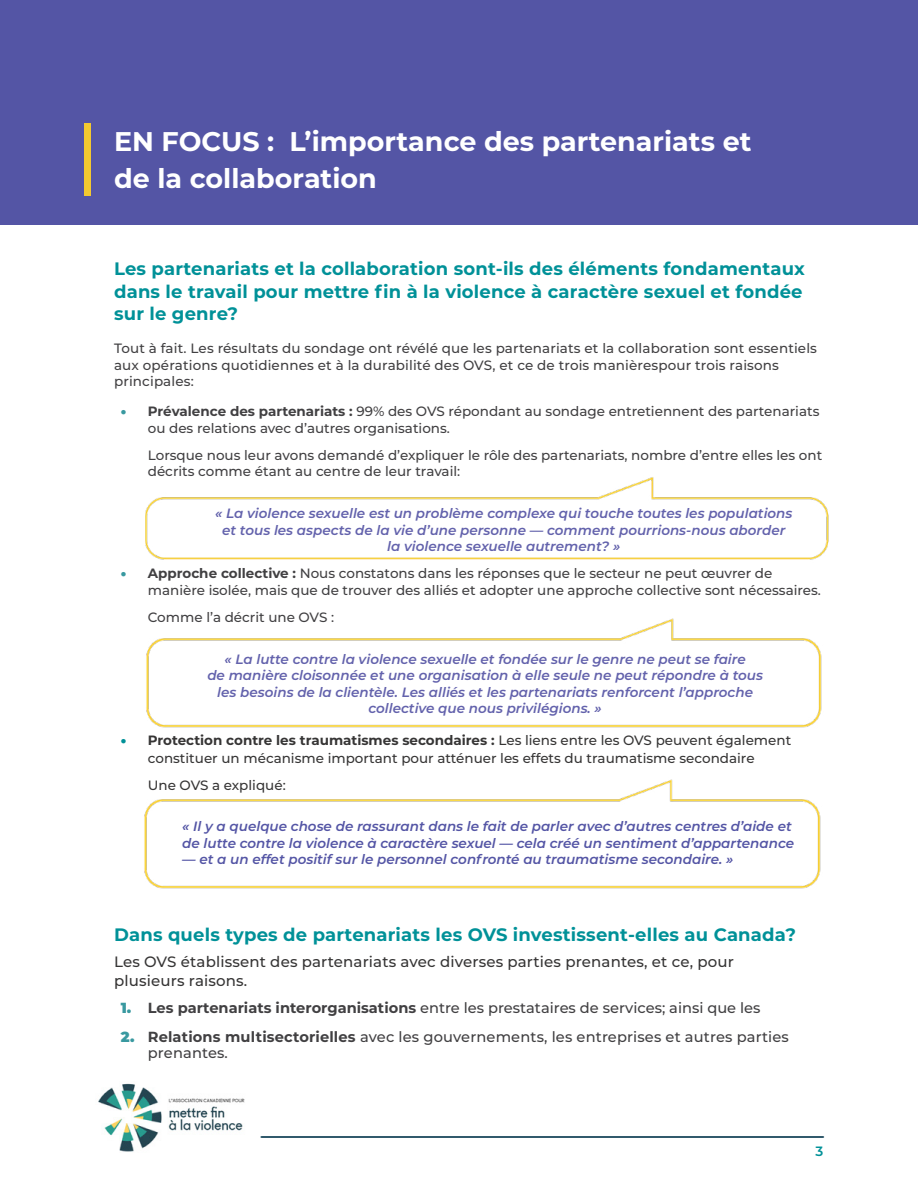
<style>
.page{position:relative;width:918px;height:1188px;background:#fff}
.page>*{position:absolute;margin:0;border:0;box-sizing:border-box;transform-origin:0 0}
.t1{font:700 27px/37.5px "Montserrat";color:#fff}
.t2{font:700 18px/22.5px "Montserrat";letter-spacing:.01em;color:#009198}
.t3{font:500 15px/19.5px "Montserrat";letter-spacing:.01em;color:#363535}
.t4{font:500 14.7px/16.5px "Montserrat";letter-spacing:.005em;color:#414042}
.t5{font:500 13.5px/16.5px "Montserrat";color:#414042}
.t6{font:italic 600 13.5px "Montserrat";color:#6362ac}
.t7{font:italic 600 13.5px/16.5px "Montserrat";color:#5455a5;text-align:right}
.t8{font:500 13.5px/18px "Montserrat";color:#363535}
.t9{font:600 13.5px "Montserrat";color:#009198}
.s1{font-weight:900;color:#3999a0}
.s2{font-weight:700}
.s3{color:#fff}
.s4{font-weight:900;color:#009198}
</style>
<div class="page">
<hr style="left:261px;top:1136px;width:562px;height:2px;background:#245063">
<img style="left:98px;top:1083px;width:147px;height:69px">
<div style="left:0;top:0;width:918px;height:225px;background:#5455a5"></div>
<img style="left:146px;top:618px;width:676px;height:110px">
<img style="left:144px;top:779px;width:677px;height:110px">
<div style="left:84px;top:123px;width:6px;height:73px;background:#f3c930"></div>
<hr style="left:262px;top:1136px;width:562px;height:2px;background:#245063">
<img style="left:145px;top:477px;width:684px;height:83px">
<h1 class="t1" style="left:114px;top:121px;width:639px">EN FOCUS : L’importance des partenariats et de la collaboration</h1>
<h2 class="t2" style="left:114px;top:257px;width:692px">Les partenariats et la collaboration sont-ils des éléments fondamentaux dans le travail pour mettre fin à la violence à caractère sexuel et fondée sur le genre?</h2>
<p class="t5" style="left:114px;top:340px;width:704px">Tout à fait. Les résultats du sondage ont révélé que les partenariats et la collaboration sont essentiels aux opérations quotidiennes et à la durabilité des OVS, et ce de trois manièrespour trois raisons principales:</p>
<p class="t5" style="left:148px;top:403px;width:673px;text-indent:-27px"><span class="s1">•</span> <span class="s2">Prévalence des partenariats :</span> 99% des OVS répondant au sondage entretiennent des partenariats ou des relations avec d’autres organisations.</p>
<p class="t5" style="left:148px;top:446px;width:676px;text-indent:-27px"><span class="s3">•</span> Lorsque nous leur avons demandé d’expliquer le rôle des partenariats, nombre d’entre elles les ont décrits comme étant au centre de leur travail:</p>
<p class="t6" style="left:188px;top:504px;width:606px"><span class="s3">•</span> « La violence sexuelle est un problème complexe qui touche toutes les populations</p>
<p class="t6" style="left:222px;top:520px;width:565px">et tous les aspects de la vie d’une personne — comment pourrions-nous aborder</p>
<p class="t6" style="left:387px;top:537px;width:235px">la violence sexuelle autrement? »</p>
<p class="t5" style="left:148px;top:565px;width:675px;text-indent:-27px"><span class="s1">•</span> <span class="s2">Approche collective :</span> Nous constatons dans les réponses que le secteur ne peut œuvrer de manière isolée, mais que de trouver des alliés et adopter une approche collective sont nécessaires.</p>
<p class="t5" style="left:121px;top:608px;width:215px"><span class="s3">•</span> Comme l’a décrit une OVS :</p>
<p class="t6" style="left:198px;top:649px;width:550px"><span class="s3">•</span> « La lutte contre la violence sexuelle et fondée sur le genre ne peut se faire</p>
<p class="t6" style="left:207px;top:666px;width:557px">de manière cloisonnée et une organisation à elle seule ne peut répondre à tous</p>
<p class="t6" style="left:217px;top:682px;width:537px">les besoins de la clientèle. Les alliés et les partenariats renforcent l’approche</p>
<p class="t6" style="left:368px;top:699px;width:235px">collective que nous privilégions. »</p>
<p class="t8" style="left:148px;top:730px;width:645px;text-indent:-27px"><span class="s4">•</span> <span class="s2">Protection contre les traumatismes secondaires :</span> Les liens entre les OVS peuvent également constituer un mécanisme important pour atténuer les effets du traumatisme secondaire</p>
<p class="t8" style="left:121px;top:775px;width:166px"><span class="s3">•</span> Une OVS a expliqué:</p>
<p class="t7" style="left:155px;top:818px;width:641px"><span class="s3">•</span> « Il y a quelque chose de rassurant dans le fait de parler avec d’autres centres d’aide et de lutte contre la violence à caractère sexuel — cela créé un sentiment d’appartenance</p>
<p class="t7" style="left:182px;top:851px;width:553px">— et a un effet positif sur le personnel confronté au traumatisme secondaire. »</p>
<h2 class="t2" style="left:114px;top:923px;width:683px">Dans quels types de partenariats les OVS investissent-elles au Canada?</h2>
<p class="t3" style="left:114px;top:951px;width:621px">Les OVS établissent des partenariats avec diverses parties prenantes, et ce, pour plusieurs raisons.</p>
<p class="t4" style="left:121px;top:999px;width:641px"><span class="s1">1.</span> <span class="s2">Les partenariats interorganisations</span> entre les prestataires de services; ainsi que les</p>
<p class="t4" style="left:148px;top:1028px;width:643px;text-indent:-27px"><span class="s1">2.</span> <span class="s2">Relations multisectorielles</span> avec les gouvernements, les entreprises et autres parties prenantes.</p>
<p class="t9" style="left:816px;top:1142px;width:9px">3</p>
</div>
